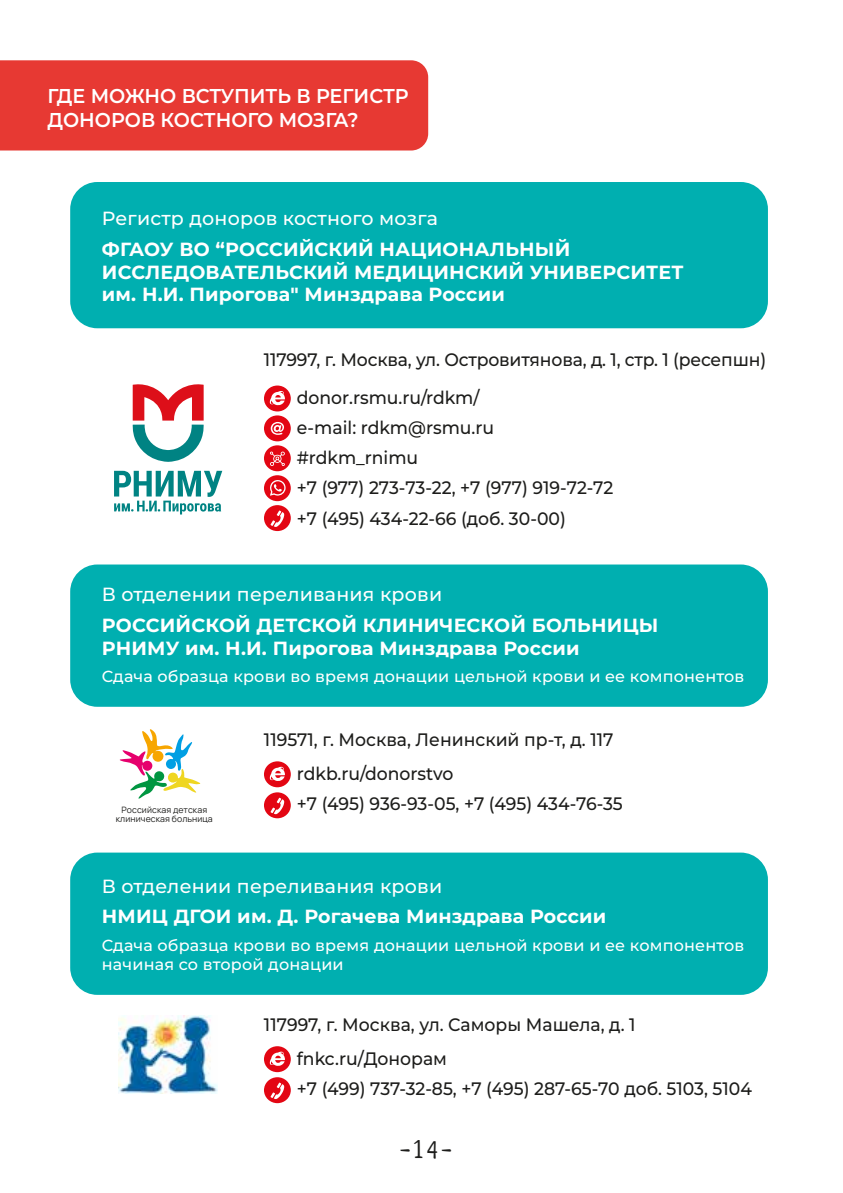
<style>
.page{position:relative;width:843px;height:1193px;background:#fff}
.page>*{position:absolute;margin:0;border:0;box-sizing:border-box;transform-origin:0 0}
.t1{font:24px "Neucha";color:#1d1d1b}
.t2{font:600 20px/24px "Montserrat";color:#fff;scale:.96 1}
.t3{font:700 19px/22.8px "Montserrat";letter-spacing:.01em;color:#fff}
.t4{font:500 19px "Montserrat";letter-spacing:.01em;color:#fff}
.t5{font:500 18px/30px "Montserrat";color:#1d1d1b;scale:.96 1}
.t6{font:500 16px/19.2px "Montserrat";letter-spacing:.01em;color:#fff}
.t7{font:8.8px/8.8px "Manrope";letter-spacing:.01em;color:#1d1d1b;text-align:center}
</style>
<div class="page">
<div style="left:0;top:60px;width:428px;height:90px;background:#e73933"></div>
<div style="left:70px;top:182px;width:698px;height:146px;background:#00afb0;border-radius:27px"></div>
<div style="left:70px;top:564px;width:698px;height:142px;background:#00afb0;border-radius:27px"></div>
<div style="left:70px;top:852px;width:698px;height:142px;background:#00afb0;border-radius:27px"></div>
<div style="left:264px;top:475px;width:27px;height:26px;background:#e30613;border-radius:50%"></div>
<svg style="left:269px;top:477px;width:17px;height:19px"></svg>
<div style="left:264px;top:505px;width:27px;height:26px;background:#e30613;border-radius:50%"></div>
<svg style="left:270px;top:510px;width:14px;height:17px"></svg>
<div style="left:264px;top:385px;width:27px;height:26px;background:#e30613;border-radius:50%"></div>
<svg style="left:270px;top:391px;width:15px;height:14px"></svg>
<div style="left:264px;top:415px;width:27px;height:26px;background:#e30613;border-radius:50%"></div>
<svg style="left:271px;top:422px;width:13px;height:13px"></svg>
<div style="left:264px;top:445px;width:27px;height:26px;background:#e30613;border-radius:50%"></div>
<svg style="left:270px;top:451px;width:15px;height:15px"></svg>
<div style="left:264px;top:792px;width:27px;height:26px;background:#e30613;border-radius:50%"></div>
<svg style="left:270px;top:797px;width:14px;height:17px"></svg>
<div style="left:264px;top:761px;width:27px;height:26px;background:#e30613;border-radius:50%"></div>
<svg style="left:270px;top:766px;width:15px;height:15px"></svg>
<svg style="left:264px;top:1076px;width:27px;height:26px"></svg>
<svg style="left:270px;top:1082px;width:14px;height:16px"></svg>
<svg style="left:264px;top:1045px;width:27px;height:26px"></svg>
<svg style="left:270px;top:1051px;width:15px;height:14px"></svg>
<svg style="left:132px;top:384px;width:72px;height:78px"></svg>
<svg style="left:114px;top:470px;width:108px;height:44px"></svg>
<svg style="left:119px;top:729px;width:81px;height:70px"></svg>
<img style="left:119px;top:1015px;width:99px;height:77px">
<p class="t2" style="left:47px;top:84px;width:378px">ГДЕ МОЖНО ВСТУПИТЬ В РЕГИСТР<br>ДОНОРОВ КОСТНОГО МОЗГА?</p>
<p class="t4" style="left:102px;top:205px;width:337px">Регистр доноров костного мозга</p>
<p class="t3" style="left:102px;top:237px;width:583px">ФГАОУ ВО “РОССИЙСКИЙ НАЦИОНАЛЬНЫЙ<br>ИССЛЕДОВАТЕЛЬСКИЙ МЕДИЦИНСКИЙ УНИВЕРСИТЕТ им. Н.И. Пирогова" Минздрава России</p>
<p class="t5" style="left:297px;top:340px;width:490px;line-height:38px;text-indent:-33px">117997, г. Москва, ул. Островитянова, д. 1, стр. 1 (ресепшн) donor.rsmu.ru/rdkm/</p>
<p class="t5" style="left:297px;top:412px;width:331px">e-mail: rdkm@rsmu.ru #rdkm_rnimu<br>+7 (977) 273-73-22, +7 (977) 919-72-72 +7 (495) 434-22-66 (доб. 30-00)</p>
<p class="t4" style="left:102px;top:581px;width:342px">В отделении переливания крови</p>
<p class="t3" style="left:102px;top:613px;width:558px">РОССИЙСКОЙ ДЕТСКОЙ КЛИНИЧЕСКОЙ БОЛЬНИЦЫ<br>РНИМУ им. Н.И. Пирогова Минздрава России</p>
<p class="t6" style="left:102px;top:666px;width:644px">Сдача образца крови во время донации цельной крови и ее компонентов</p>
<p class="t7" style="left:116px;top:805px;width:98px">Российская детская клиническая больница</p>
<p class="t5" style="left:297px;top:722px;width:331px;line-height:34px;text-indent:-33px">119571, г. Москва, Ленинский пр-т, д. 117 rdkb.ru/donorstvo</p>
<p class="t5" style="left:297px;top:788px;width:341px">+7 (495) 936-93-05, +7 (495) 434-76-35</p>
<p class="t4" style="left:102px;top:873px;width:342px">В отделении переливания крови</p>
<p class="t3" style="left:102px;top:904px;width:506px">НМИЦ ДГОИ им. Д. Рогачева Минздрава России</p>
<p class="t6" style="left:102px;top:934px;width:644px">Сдача образца крови во время донации цельной крови и ее компонентов начиная со второй донации</p>
<p class="t5" style="left:297px;top:1006px;width:354px;line-height:34px;text-indent:-33px">117997, г. Москва, ул. Саморы Машела, д. 1 fnkc.ru/Донорам</p>
<p class="t5" style="left:297px;top:1072px;width:475px">+7 (499) 737-32-85, +7 (495) 287-65-70 доб. 5103, 5104</p>
<h1 class="t1" style="left:400px;top:1134px;width:53px">-14-</h1>
</div>
